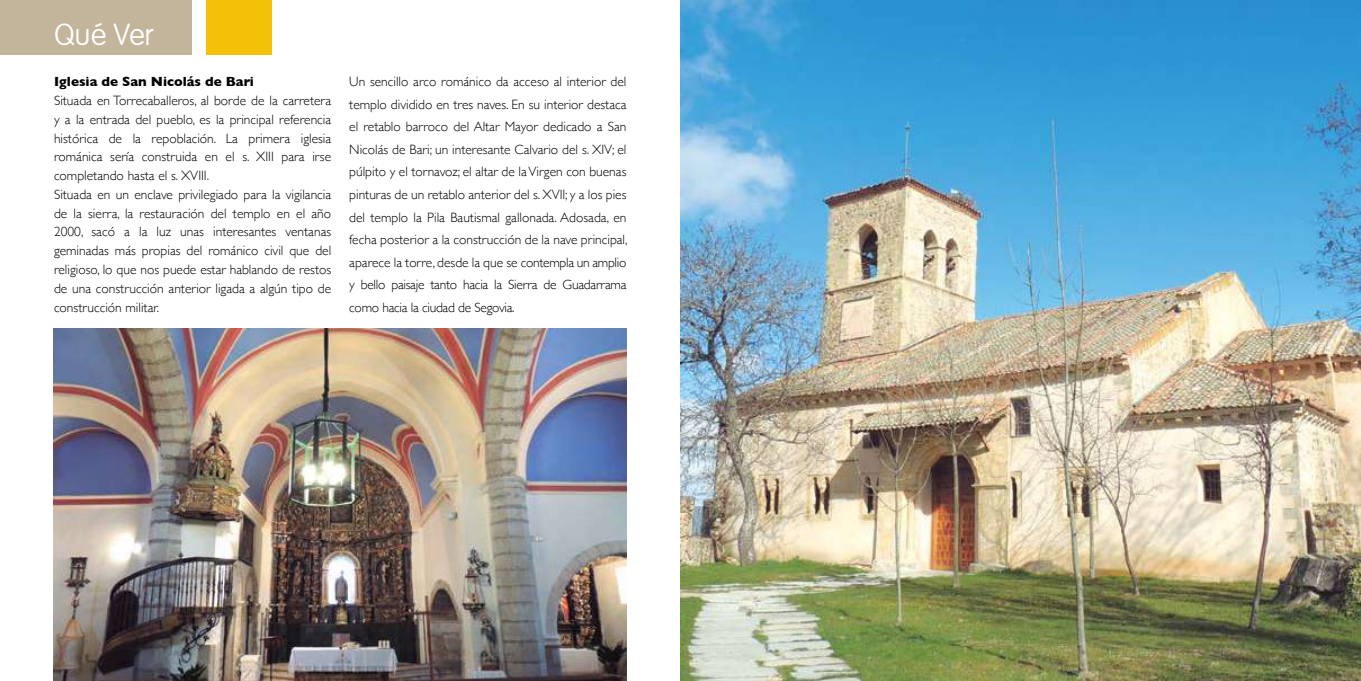
<style>
.page{position:relative;width:1361px;height:681px;background:#fff}
.page>*{position:absolute;margin:0;border:0;box-sizing:border-box;transform-origin:0 0}
.t1{font:100 30px "VAG Rounded";color:#fff}
.t2{font:300 13.5px/18.8px "Gill Sans";color:#000}
.t3{font:700 13.5px "Gill Sans";color:#000}
</style>
<div class="page">
<div style="left:206px;top:0;width:65px;height:54px;background:#f3c108"></div>
<div style="left:0;top:0;width:192px;height:54px;background:#c2b59b"></div>
<img style="left:53px;top:328px;width:573px;height:352px">
<img style="left:680px;top:0;width:681px;height:680px">
<h1 class="t1" style="left:54px;top:17px;width:101px">Qué Ver</h1>
<p class="t3" style="left:54px;top:71px;width:201px">Iglesia de San Nicolás de Bari</p>
<p class="t2" style="left:54px;top:91px;width:279px">Situada en Torrecaballeros, al borde de la carretera y a la entrada del pueblo, es la principal referencia histórica de la repoblación. La primera iglesia románica sería construida en el s. XIII para irse completando hasta el s. XVIII.<br>Situada en un enclave privilegiado para la vigilancia de la sierra, la restauración del templo en el año 2000, sacó a la luz unas interesantes ventanas geminadas más propias del románico civil que del religioso, lo que nos puede estar hablando de restos de una construcción anterior ligada a algún tipo de construcción militar.</p>
<p class="t2" style="left:349px;top:70px;width:280px;line-height:22.5px;text-align:justify">Un sencillo arco románico da acceso al interior del templo dividido en tres naves. En su interior destaca el retablo barroco del Altar Mayor dedicado a San Nicolás de Bari; un interesante Calvario del s. XIV; el púlpito y el tornavoz; el altar de la Virgen con buenas pinturas de un retablo anterior del s. XVII; y a los pies del templo la Pila Bautismal gallonada. Adosada, en fecha posterior a la construcción de la nave principal, aparece la torre, desde la que se contempla un amplio y bello paisaje tanto hacia la Sierra de Guadarrama como hacia la ciudad de Segovia.</p>
</div>
